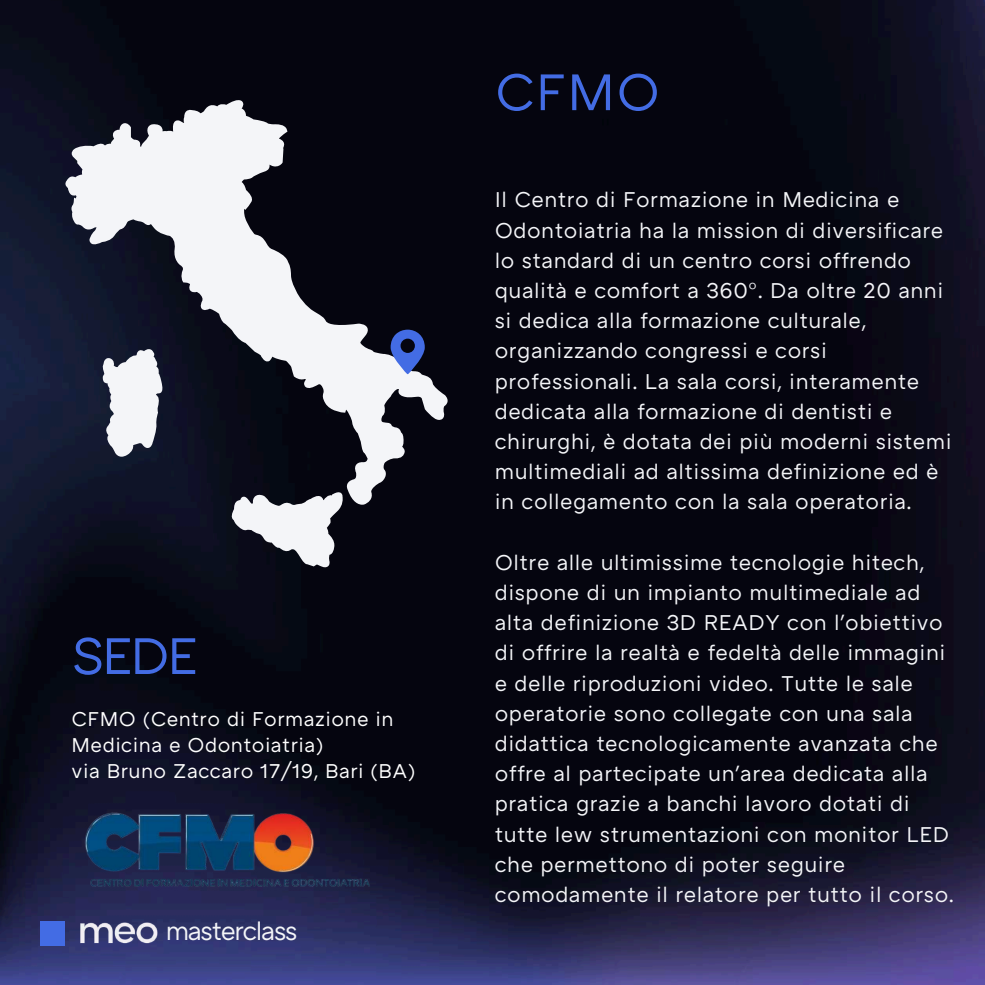
<style>
.page{position:relative;width:985px;height:985px;background:#fff}
.page>*{position:absolute;margin:0;border:0;box-sizing:border-box;transform-origin:0 0}
.t1{font:52.5px "ATC Arquette";letter-spacing:-.015em;color:#436ce4}
.t2{font:26.43px "ATC Arquette";letter-spacing:-.05em;color:#f4f5f8}
.t3{font:21.88px/30.2px "ATC Arquette";letter-spacing:.02em;color:#f4f5f8}
.t4{font:20.39px/26.2px "ATC Arquette";letter-spacing:.02em;color:#fff}
</style>
<div class="page">
<img style="left:0;top:0;width:984px;height:984px">
<div style="left:41px;top:921px;width:24px;height:24px;background:#436ce4"></div>
<img style="left:80px;top:916px;width:78px;height:28px">
<svg style="left:65px;top:99px;width:383px;height:405px"></svg>
<svg style="left:230px;top:491px;width:113px;height:76px"></svg>
<svg style="left:102px;top:349px;width:61px;height:107px"></svg>
<svg style="left:390px;top:329px;width:34px;height:45px;background:#4860a8"></svg>
<img style="left:72px;top:798px;width:305px;height:100px">
<h1 class="t1" style="left:72px;top:622px;width:128px">SEDE</h1>
<p class="t4" style="left:72px;top:704px;width:345px">CFMO (Centro di Formazione in<br>Medicina e Odontoiatria)<br>via Bruno Zaccaro 17/19, Bari (BA)</p>
<p class="t2" style="left:166px;top:913px;width:134px">masterclass</p>
<h1 class="t1" style="left:494px;top:59px;width:167px">CFMO</h1>
<p class="t3" style="left:494px;top:184px;width:458px">Il Centro di Formazione in Medicina e Odontoiatria ha la mission di diversificare lo standard di un centro corsi offrendo qualità e comfort a 360°. Da oltre 20 anni si dedica alla formazione culturale, organizzando congressi e corsi professionali. La sala corsi, interamente dedicata alla formazione di dentisti e chirurghi, è dotata dei più moderni sistemi multimediali ad altissima definizione ed è in collegamento con la sala operatoria.</p>
<p class="t3" style="left:494px;top:546px;width:460px">Oltre alle ultimissime tecnologie hitech, dispone di un impianto multimediale ad alta definizione 3D READY con l'obiettivo di offrire la realtà e fedeltà delle immagini e delle riproduzioni video. Tutte le sale operatorie sono collegate con una sala didattica tecnologicamente avanzata che offre al partecipate un'area dedicata alla pratica grazie a banchi lavoro dotati di tutte lew strumentazioni con monitor LED che permettono di poter seguire comodamente il relatore per tutto il corso.</p>
</div>
